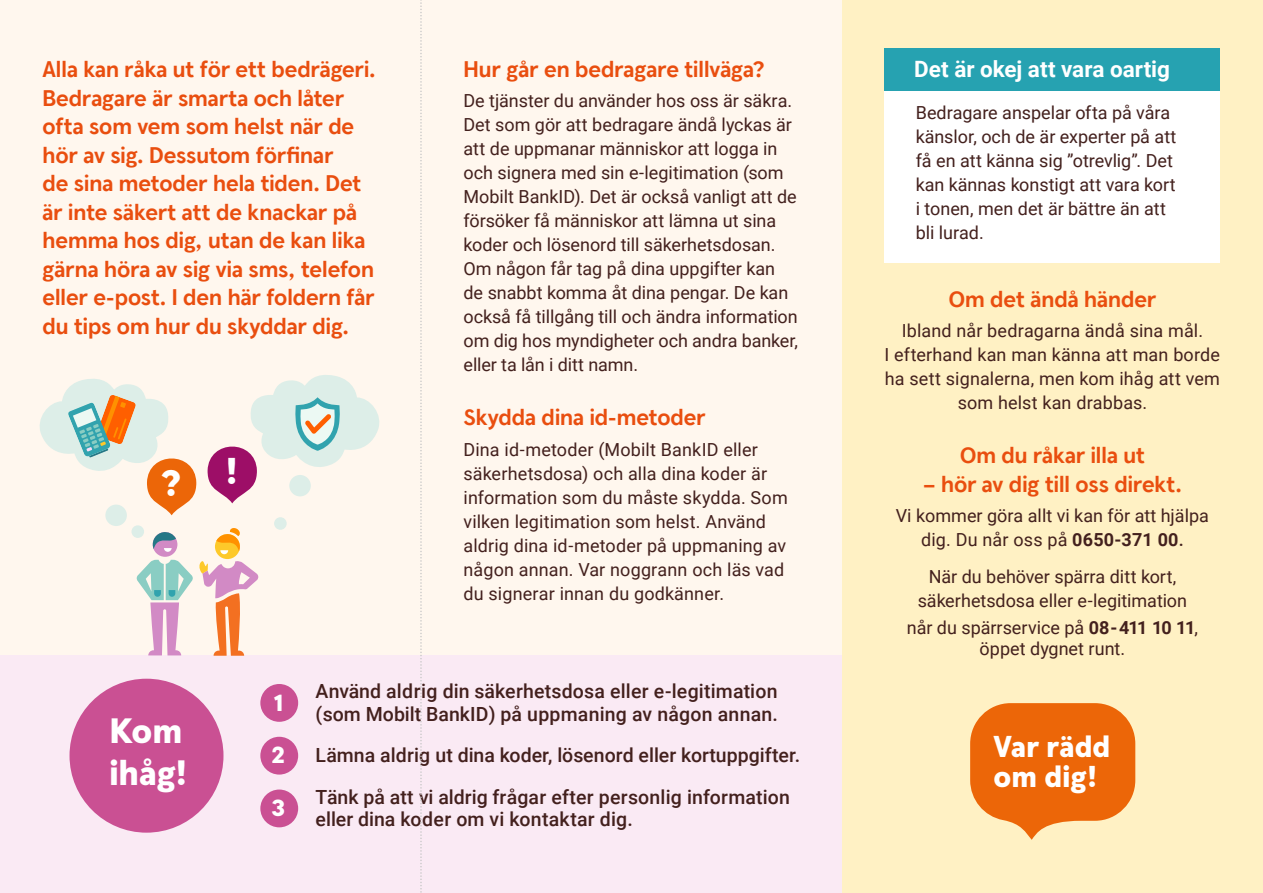
<style>
.page{position:relative;width:1263px;height:893px;background:#fff7ee}
.page>*{position:absolute;margin:0;border:0;box-sizing:border-box;transform-origin:0 0}
.t1{font:900 37.2px "Swedbank Headline";color:#fff}
.t2{font:900 35.1px/42.3px "Swedbank Headline";letter-spacing:-.005em;color:#fff}
.t3{font:900 30px/30px "Swedbank Headline";color:#fff}
.t4{font:900 23.25px "Swedbank Headline";color:#fff}
.t5{font:700 22.5px/28.5px "Swedbank Headline";color:#e94e0f}
.t6{font:700 22.5px "Roboto";color:#fff}
.t7{font:500 19.5px/22.5px "Roboto";letter-spacing:.005em;color:#43201d}
.t8{font:18px/24px "Roboto";color:#43201d;text-align:center}
.s1{font-weight:700}
.s2{font-weight:500}
</style>
<div class="page">
<div style="left:842px;top:0;width:421px;height:893px;background:#fff1c4"></div>
<div style="left:0;top:656px;width:842px;height:237px;background:#faeaf4"></div>
<div style="left:105px;top:505px;width:22px;height:21px;background:#ddeee8;border-radius:50%"></div>
<div style="left:131px;top:525px;width:13px;height:13px;background:#ddeee8;border-radius:50%"></div>
<div style="left:274px;top:517px;width:13px;height:13px;background:#ddeee8;border-radius:50%"></div>
<svg style="left:136px;top:527px;width:122px;height:129px"></svg>
<svg style="left:39px;top:379px;width:158px;height:136px"></svg>
<svg style="left:207px;top:375px;width:173px;height:128px"></svg>
<svg style="left:970px;top:703px;width:165px;height:137px"></svg>
<div style="left:70px;top:679px;width:153px;height:154px;background:#ca5093;border-radius:50%"></div>
<div style="left:884px;top:68px;width:336px;height:195px;background:#fff"></div>
<div style="left:884px;top:48px;width:336px;height:43px;background:#26a2b1"></div>
<div style="left:260px;top:684px;width:38px;height:38px;background:#ca5093;border-radius:50%"></div>
<div style="left:260px;top:737px;width:38px;height:38px;background:#ca5093;border-radius:50%"></div>
<div style="left:260px;top:789px;width:38px;height:38px;background:#ca5093;border-radius:50%"></div>
<svg style="left:420px;top:0;width:2px;height:893px"></svg>
<p class="t5" style="left:43px;top:56px;width:335px">Alla kan råka ut för ett bedrägeri.<br>Bedragare är smarta och låter ofta som vem som helst när de hör av sig. Dessutom förfinar<br>de sina metoder hela tiden. Det är inte säkert att de knackar på hemma hos dig, utan de kan lika gärna höra av sig via sms, telefon eller e-post. I den här foldern får du tips om hur du skyddar dig.</p>
<p class="t5" style="left:463px;top:56px;width:302px">Hur går en bedragare tillväga?</p>
<p class="t8" style="left:463px;top:88px;width:336px;text-align:left">De tjänster du använder hos oss är säkra.<br>Det som gör att bedragare ändå lyckas är att de uppmanar människor att logga in och signera med sin e-legitimation (som Mobilt BankID). Det är också vanligt att de försöker få människor att lämna ut sina koder och lösenord till säkerhetsdosan.<br>Om någon får tag på dina uppgifter kan de snabbt komma åt dina pengar. De kan också få tillgång till och ändra information om dig hos myndigheter och andra banker, eller ta lån i ditt namn.</p>
<p class="t5" style="left:463px;top:404px;width:244px">Skydda dina id-metoder</p>
<p class="t8" style="left:463px;top:437px;width:326px;text-align:left">Dina id-metoder (Mobilt BankID eller säkerhetsdosa) och alla dina koder är information som du måste skydda. Som vilken legitimation som helst. Använd aldrig dina id-metoder på uppmaning av någon annan. Var noggrann och läs vad du signerar innan du godkänner.</p>
<h1 class="t1" style="left:161px;top:454px;width:78px">? !</h1>
<h2 class="t2" style="left:109px;top:711px;width:79px">Kom ihåg!</h2>
<p class="t7" style="left:316px;top:679px;width:464px">Använd aldrig din säkerhetsdosa eller e-legitimation (som Mobilt BankID) på uppmaning av någon annan.</p>
<p class="t4" style="left:274px;top:688px;width:11px">1</p>
<p class="t4" style="left:271px;top:741px;width:16px">2</p>
<p class="t7" style="left:316px;top:734px;width:486px;line-height:41.5px">Lämna aldrig ut dina koder, lösenord eller kortuppgifter.<br>Tänk på att vi aldrig frågar efter personlig information</p>
<p class="t7" style="left:316px;top:807px;width:319px">eller dina koder om vi kontaktar dig.</p>
<p class="t4" style="left:271px;top:794px;width:16px">3</p>
<p class="t6" style="left:914px;top:53px;width:257px">Det är okej att vara oartig</p>
<p class="t8" style="left:916px;top:100px;width:262px;text-align:left">Bedragare anspelar ofta på våra känslor, och de är experter på att få en att känna sig ”otrevlig”. Det kan kännas konstigt att vara kort i tonen, men det är bättre än att bli lurad.</p>
<p class="t5" style="left:949px;top:286px;width:209px">Om det ändå händer</p>
<p class="t8" style="left:884px;top:318px;width:337px">Ibland når bedragarna ändå sina mål.<br>I efterhand kan man känna att man borde ha sett signalerna, men kom ihåg att vem som helst kan drabbas.</p>
<p class="t5" style="left:960px;top:442px;width:186px">Om du råkar illa ut</p>
<p class="t5" style="left:923px;top:471px;width:260px">– hör av dig till oss direkt.</p>
<p class="t8" style="left:896px;top:503px;width:315px">Vi kommer göra allt vi kan för att hjälpa dig. Du når oss på <span class="s1">0650-371 00</span><span class="s2">.</span></p>
<p class="t8" style="left:918px;top:564px;width:271px">När du behöver spärra ditt kort, säkerhetsdosa eller e-legitimation</p>
<p class="t8" style="left:907px;top:616px;width:293px;line-height:21px">når du spärrservice på <span class="s1">08-411 10 11</span>, öppet dygnet runt.</p>
<h3 class="t3" style="left:994px;top:733px;width:118px">Var rädd om dig!</h3>
</div>
